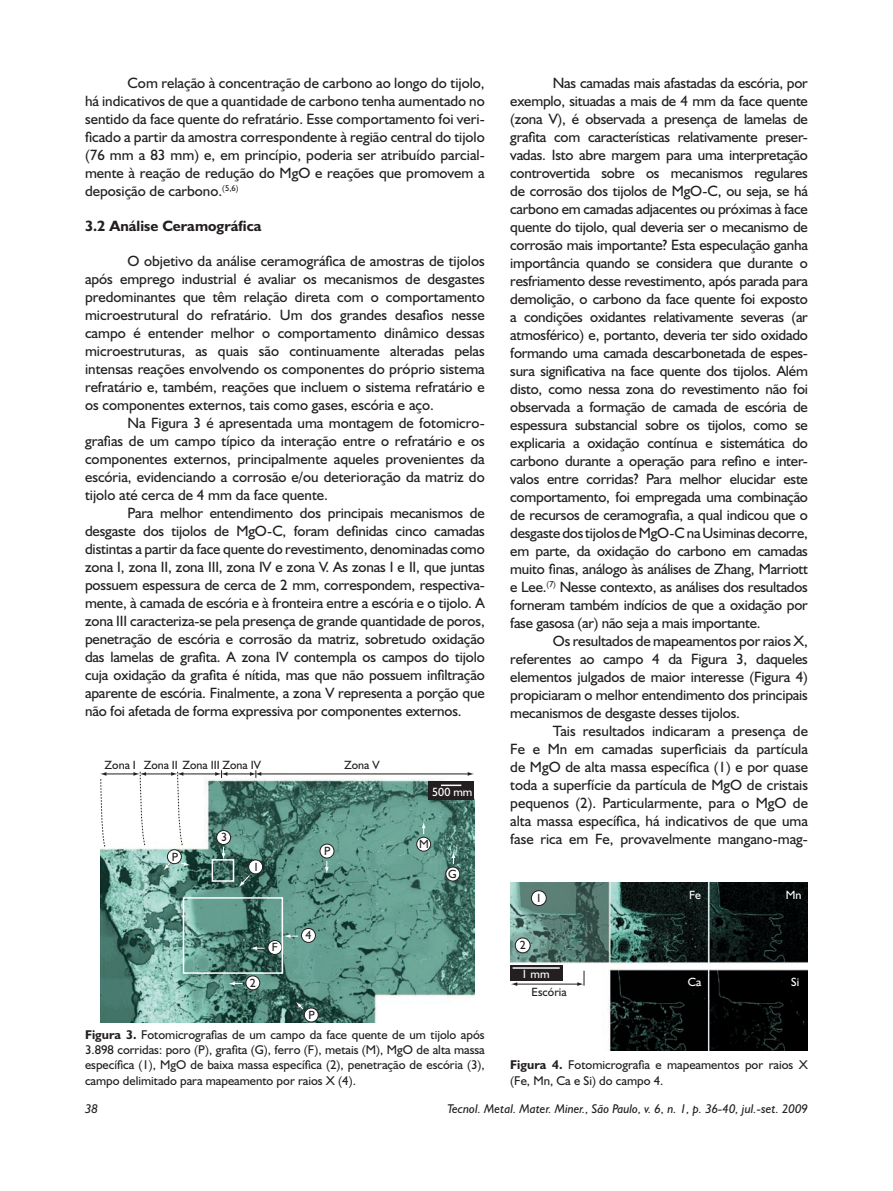
<style>
.page{position:relative;width:893px;height:1191px;background:#fff}
.page>*{position:absolute;margin:0;border:0;box-sizing:border-box;transform-origin:0 0}
.t1{font:15px/18px "Humanist 521 BT";color:#231f20;text-align:justify}
.t2{font:700 15px "Humanist 521 BT";color:#231f20}
.t3{font:12.75px/15.3px "Humanist 521 BT";color:#231f20;text-align:justify}
.t4{font:italic 12.75px "Humanist 521 BT";color:#231f20}
.t5{font:12px "Humanist 521 BT";color:#231f20}
.t6{font:12px "Humanist 521 BT";color:#fff}
.s1{font-weight:700}
</style>
<div class="page">
<img style="left:101px;top:772px;width:373px;height:250px">
<div style="left:429px;top:781px;width:45px;height:19px;background:#231f20"></div>
<div style="left:320px;top:844px;width:14px;height:14px;background:#fff;border-radius:50%"></div>
<div style="left:320px;top:843px;width:14px;height:15px;border:1px solid #231f20;border-radius:50%"></div>
<div style="left:417px;top:837px;width:14px;height:14px;background:#fff;border-radius:50%"></div>
<div style="left:416px;top:837px;width:15px;height:14px;border:1px solid #231f20;border-radius:50%"></div>
<div style="left:446px;top:867px;width:14px;height:14px;background:#fff;border-radius:50%"></div>
<div style="left:445px;top:866px;width:15px;height:15px;border:1px solid #231f20;border-radius:50%"></div>
<div style="left:167px;top:849px;width:14px;height:14px;background:#fff;border-radius:50%"></div>
<div style="left:167px;top:849px;width:15px;height:15px;border:1px solid #231f20;border-radius:50%"></div>
<div style="left:304px;top:1008px;width:14px;height:14px;background:#fff;border-radius:50%"></div>
<div style="left:304px;top:1007px;width:15px;height:15px;border:1px solid #231f20;border-radius:50%"></div>
<div style="left:217px;top:830px;width:14px;height:14px;background:#fff;border-radius:50%"></div>
<div style="left:216px;top:830px;width:15px;height:15px;border:1px solid #231f20;border-radius:50%"></div>
<div style="left:249px;top:860px;width:14px;height:14px;background:#fff;border-radius:50%"></div>
<div style="left:248px;top:859px;width:15px;height:15px;border:1px solid #231f20;border-radius:50%"></div>
<div style="left:301px;top:928px;width:14px;height:14px;background:#fff;border-radius:50%"></div>
<div style="left:301px;top:928px;width:15px;height:14px;border:1px solid #231f20;border-radius:50%"></div>
<svg style="left:163px;top:862px;width:8px;height:8px"></svg>
<svg style="left:180px;top:862px;width:10px;height:3px"></svg>
<svg style="left:222px;top:847px;width:3px;height:12px"></svg>
<svg style="left:325px;top:861px;width:4px;height:12px"></svg>
<svg style="left:422px;top:822px;width:4px;height:12px"></svg>
<svg style="left:452px;top:851px;width:3px;height:13px"></svg>
<svg style="left:239px;top:874px;width:11px;height:13px"></svg>
<svg style="left:284px;top:934px;width:14px;height:4px"></svg>
<div style="left:246px;top:976px;width:14px;height:14px;background:#fff;border-radius:50%"></div>
<div style="left:245px;top:975px;width:15px;height:15px;border:1px solid #231f20;border-radius:50%"></div>
<svg style="left:228px;top:981px;width:14px;height:4px"></svg>
<div style="left:268px;top:940px;width:14px;height:14px;background:#fff;border-radius:50%"></div>
<div style="left:268px;top:940px;width:14px;height:14px;border:1px solid #231f20;border-radius:50%"></div>
<svg style="left:250px;top:946px;width:15px;height:4px"></svg>
<svg style="left:296px;top:1002px;width:8px;height:8px"></svg>
<div style="left:183px;top:897px;width:100px;height:76px;border:2px solid #fff"></div>
<div style="left:212px;top:859px;width:22px;height:22px;border:2px solid #fff"></div>
<hr style="left:105px;top:773px;width:30px;height:1px;background:#231f20">
<hr style="left:260px;top:773px;width:209px;height:1px;background:#231f20">
<svg style="left:468px;top:772px;width:6px;height:4px"></svg>
<hr style="left:182px;top:773px;width:34px;height:1px;background:#231f20">
<svg style="left:100px;top:772px;width:6px;height:75px"></svg>
<svg style="left:133px;top:771px;width:51px;height:76px"></svg>
<svg style="left:215px;top:770px;width:46px;height:8px"></svg>
<hr style="left:441px;top:784px;width:20px;height:2px;background:#fff">
<img style="left:510px;top:882px;width:298px;height:168px">
<div style="left:531px;top:890px;width:15px;height:15px;background:#fff;border-radius:50%"></div>
<div style="left:531px;top:890px;width:16px;height:16px;border:1px solid #231f20;border-radius:50%"></div>
<div style="left:515px;top:938px;width:15px;height:14px;background:#fff;border-radius:50%"></div>
<div style="left:515px;top:937px;width:15px;height:16px;border:1px solid #231f20;border-radius:50%"></div>
<div style="left:510px;top:965px;width:52px;height:15px;background:#231f20"></div>
<hr style="left:513px;top:967px;width:47px;height:1px;background:#fff">
<hr style="left:516px;top:983px;width:63px;height:1px;background:#231f20">
<svg style="left:511px;top:982px;width:6px;height:4px"></svg>
<svg style="left:577px;top:970px;width:8px;height:16px"></svg>
<p class="t1" style="left:85px;top:74px;width:401px;text-indent:43px">Com relação à concentração de carbono ao longo do tijolo, há indicativos de que a quantidade de carbono tenha aumentado no sentido da face quente do refratário. Esse comportamento foi veri&shy;ficado a partir da amostra correspondente à região central do tijolo (76 mm a 83 mm) e, em princípio, poderia ser atribuído parcial&shy;mente à reação de redução do MgO e reações que promovem a deposição de carbono.<sup>(5,6)</sup></p>
<p class="t2" style="left:85px;top:217px;width:178px">3.2 Análise Ceramográfica</p>
<p class="t1" style="left:85px;top:252px;width:401px;text-indent:43px">O objetivo da análise ceramográfica de amostras de tijolos após emprego industrial é avaliar os mecanismos de desgastes predominantes que têm relação direta com o comportamento microestrutural do refratário. Um dos grandes desafios nesse campo é entender melhor o comportamento dinâmico dessas microestruturas, as quais são continuamente alteradas pelas intensas reações envolvendo os componentes do próprio sistema refratário e, também, reações que incluem o sistema refratário e os componentes externos, tais como gases, escória e aço.</p>
<p class="t1" style="left:85px;top:414px;width:401px;text-indent:43px">Na Figura 3 é apresentada uma montagem de fotomicro&shy;grafias de um campo típico da interação entre o refratário e os componentes externos, principalmente aqueles provenientes da escória, evidenciando a corrosão e/ou deterioração da matriz do tijolo até cerca de 4 mm da face quente.</p>
<p class="t1" style="left:85px;top:504px;width:401px;text-indent:43px">Para melhor entendimento dos principais mecanismos de desgaste dos tijolos de MgO-C, foram definidas cinco camadas distintas a partir da face quente do revestimento, denominadas como zona I, zona II, zona III, zona IV e zona V. As zonas I e II, que juntas possuem espessura de cerca de 2 mm, correspondem, respectiva&shy;mente, à camada de escória e à fronteira entre a escória e o tijolo. A zona III caracteriza-se pela presença de grande quantidade de poros, penetração de escória e corrosão da matriz, sobretudo oxidação das lamelas de grafita. A zona IV contempla os campos do tijolo cuja oxidação da grafita é nítida, mas que não possuem infiltração aparente de escória. Finalmente, a zona V representa a porção que não foi afetada de forma expressiva por componentes externos.</p>
<p class="t5" style="left:105px;top:758px;width:158px">Zona I Zona II Zona III Zona IV</p>
<p class="t5" style="left:344px;top:758px;width:37px">Zona V</p>
<p class="t5" style="left:172px;top:849px;width:8px">P</p>
<p class="t5" style="left:221px;top:830px;width:8px">3</p>
<p class="t5" style="left:253px;top:859px;width:8px">1</p>
<p class="t5" style="left:250px;top:975px;width:8px">2</p>
<p class="t5" style="left:272px;top:939px;width:8px">F</p>
<p class="t5" style="left:324px;top:843px;width:8px">P</p>
<p class="t5" style="left:305px;top:927px;width:8px">4</p>
<p class="t5" style="left:309px;top:1007px;width:8px">P</p>
<p class="t6" style="left:432px;top:784px;width:42px">500 mm</p>
<p class="t5" style="left:419px;top:837px;width:11px">M</p>
<p class="t5" style="left:448px;top:866px;width:10px">G</p>
<p class="t3" style="left:85px;top:1026px;width:401px"><span class="s1">Figura 3.</span> Fotomicrografias de um campo da face quente de um tijolo após 3.898 corridas: poro (P), grafita (G), ferro (F), metais (M), MgO de alta massa específica (1), MgO de baixa massa específica (2), penetração de escória (3), campo delimitado para mapeamento por raios X (4).</p>
<p class="t1" style="left:510px;top:74px;width:299px;text-indent:43px">Nas camadas mais afastadas da escória, por exemplo, situadas a mais de 4 mm da face quente (zona V), é observada a presença de lamelas de grafita com características relativamente preser&shy;vadas. Isto abre margem para uma interpretação controvertida sobre os mecanismos regulares de corrosão dos tijolos de MgO-C, ou seja, se há carbono em camadas adjacentes ou próximas à face quente do tijolo, qual deveria ser o mecanismo de corrosão mais importante? Esta especulação ganha importância quando se considera que durante o resfriamento desse revestimento, após parada para demolição, o carbono da face quente foi exposto a condições oxidantes relativamente severas (ar atmosférico) e, portanto, deveria ter sido oxidado formando uma camada descarbonetada de espes&shy;sura significativa na face quente dos tijolos. Além disto, como nessa zona do revestimento não foi observada a formação de camada de escória de espessura substancial sobre os tijolos, como se explicaria a oxidação contínua e sistemática do carbono durante a operação para refino e inter&shy;valos entre corridas? Para melhor elucidar este comportamento, foi empregada uma combinação de recursos de ceramografia, a qual indicou que o desgaste dos tijolos de MgO-C na Usiminas decorre, em parte, da oxidação do carbono em camadas muito finas, análogo às análises de Zhang, Marriott e Lee.<sup>(7)</sup> Nesse contexto, as análises dos resultados forneram também indícios de que a oxidação por fase gasosa (ar) não seja a mais importante.</p>
<p class="t1" style="left:510px;top:632px;width:299px;text-indent:43px">Os resultados de mapeamentos por raios X, referentes ao campo 4 da Figura 3, daqueles elementos julgados de maior interesse (Figura 4) propiciaram o melhor entendimento dos principais mecanismos de desgaste desses tijolos.</p>
<p class="t1" style="left:510px;top:722px;width:299px;text-indent:43px">Tais resultados indicaram a presença de Fe e Mn em camadas superficiais da partícula de MgO de alta massa específica (1) e por quase toda a superfície da partícula de MgO de cristais pequenos (2). Particularmente, para o MgO de alta massa específica, há indicativos de que uma fase rica em Fe, provavelmente mangano-mag-</p>
<p class="t5" style="left:536px;top:890px;width:8px">1</p>
<p class="t5" style="left:520px;top:938px;width:8px">2</p>
<p class="t6" style="left:521px;top:966px;width:30px">1 mm</p>
<p class="t5" style="left:532px;top:984px;width:36px">Escória</p>
<p class="t6" style="left:689px;top:888px;width:13px">Fe</p>
<p class="t6" style="left:688px;top:975px;width:15px">Ca</p>
<p class="t6" style="left:786px;top:888px;width:17px">Mn</p>
<p class="t6" style="left:791px;top:975px;width:10px">Si</p>
<p class="t3" style="left:510px;top:1057px;width:299px"><span class="s1">Figura 4.</span> Fotomicrografia e mapeamentos por raios X (Fe, Mn, Ca e Si) do campo 4.</p>
<p class="t4" style="left:85px;top:1101px;width:14px">38</p>
<p class="t4" style="left:447px;top:1101px;width:362px">Tecnol. Metal. Mater. Miner., São Paulo, v. 6, n. 1, p. 36-40, jul.-set. 2009</p>
</div>
